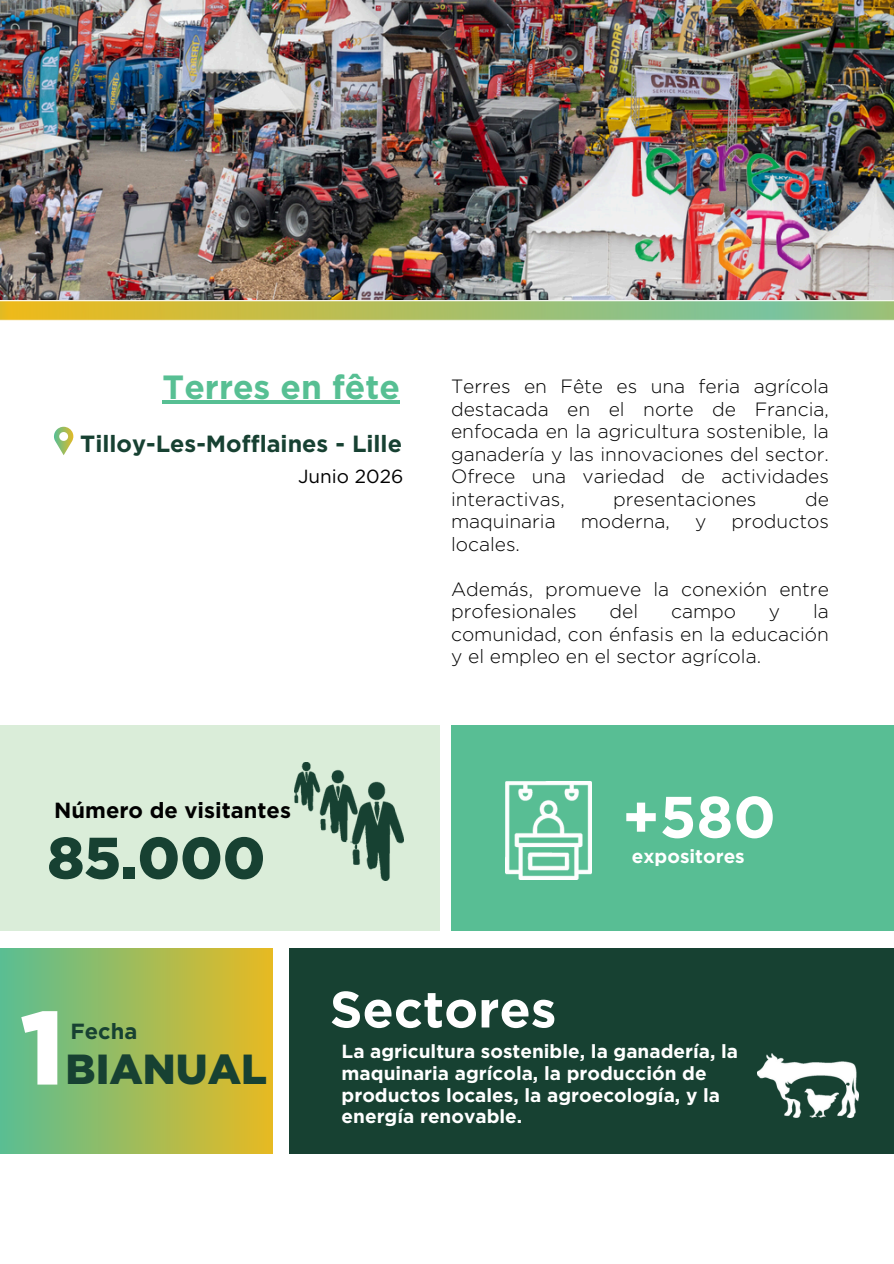
<style>
.page{position:relative;width:894px;height:1264px;background:#fff}
.page>*{position:absolute;margin:0;border:0;box-sizing:border-box;transform-origin:0 0}
.t1{font:900 104.1px "Gotham";color:#fff}
.t2{font:900 58.35px "Gotham";color:#174132}
.t3{font:700 58.35px "Gotham";color:#fff}
.t4{font:700 51px "Gotham";color:#fff}
.t5{font:900 42px "Gotham";color:#174132}
.t6{font:700 33.6px "Gotham";color:#57bf93}
.t7{font:700 23.4px "Gotham";color:#174132}
.t8{font:700 21.9px "Gotham";color:#000}
.t9{font:700 21.9px "Gotham";color:#174132}
.t10{font:300 19.2px/22.5px "Gotham";color:#000;text-align:justify}
.t11{font:700 18.9px/21.9px "Gotham";color:#fff}
.t12{font:18.9px "Gotham";color:#000}
</style>
<div class="page">
<img style="left:0;top:0;width:893px;height:320px">
<div style="left:0;top:725px;width:440px;height:205px;background:#daedd9"></div>
<div style="left:289px;top:948px;width:604px;height:205px;background:#174132"></div>
<div style="left:0;top:948px;width:272px;height:205px;background:linear-gradient(to right,#5abe93,#e6ba23)"></div>
<img style="left:294px;top:762px;width:109px;height:118px">
<img style="left:757px;top:1053px;width:101px;height:64px">
<div style="left:451px;top:725px;width:442px;height:205px;background:#58be94"></div>
<img style="left:505px;top:781px;width:86px;height:98px">
<img style="left:582px;top:121px;width:269px;height:180px">
<hr style="left:163px;top:401px;width:237px;height:3px;background:#57bf93">
<svg style="left:54px;top:427px;width:20px;height:28px"></svg>
<p class="t6" style="left:163px;top:366px;width:239px">Terres en fête</p>
<h1 class="t7" style="left:80px;top:429px;width:323px">Tilloy-Les-Mofflaines - Lille</h1>
<h6 class="t12" style="left:298px;top:465px;width:107px">Junio 2026</h6>
<h4 class="t10" style="left:451px;top:375px;width:379px">Terres en Fête es una feria agrícola destacada en el norte de Francia, enfocada en la agricultura sostenible, la ganadería y las innovaciones del sector.<br>Ofrece una variedad de actividades interactivas,</h4>
<h4 class="t10" style="left:613px;top:487px;width:145px">presentaciones</h4>
<h4 class="t10" style="left:804px;top:487px;width:25px">de</h4>
<h4 class="t10" style="left:451px;top:510px;width:106px">maquinaria</h4>
<h4 class="t10" style="left:580px;top:510px;width:91px">moderna,</h4>
<h4 class="t10" style="left:694px;top:510px;width:13px">y</h4>
<h4 class="t10" style="left:731px;top:510px;width:99px">productos</h4>
<h4 class="t10" style="left:451px;top:532px;width:70px">locales.</h4>
<p class="t10" style="left:451px;top:577px;width:379px">Además, promueve la conexión entre profesionales</p>
<p class="t10" style="left:451px;top:600px;width:379px;text-indent:362px">la comunidad, con énfasis en la educación y el empleo en el sector agrícola.</p>
<p class="t10" style="left:609px;top:600px;width:30px">del</p>
<p class="t10" style="left:671px;top:600px;width:67px">campo</p>
<p class="t10" style="left:768px;top:600px;width:13px">y</p>
<p class="t8" style="left:54px;top:796px;width:238px">Número de visitantes</p>
<h5 class="t2" style="left:47px;top:822px;width:219px">85.000</h5>
<p class="t3" style="left:622px;top:781px;width:155px">+580</p>
<p class="t11" style="left:631px;top:845px;width:114px">expositores</p>
<h1 class="t1" style="left:20px;top:984px;width:45px">1</h1>
<p class="t9" style="left:70px;top:1017px;width:68px">Fecha</p>
<h5 class="t5" style="left:66px;top:1043px;width:203px">BIANUAL</h5>
<p class="t4" style="left:330px;top:978px;width:228px">Sectores</p>
<p class="t11" style="left:341px;top:1040px;width:398px">La agricultura sostenible, la ganadería, la maquinaria agrícola, la producción de productos locales, la agroecología, y la energía renovable.</p>
</div>
